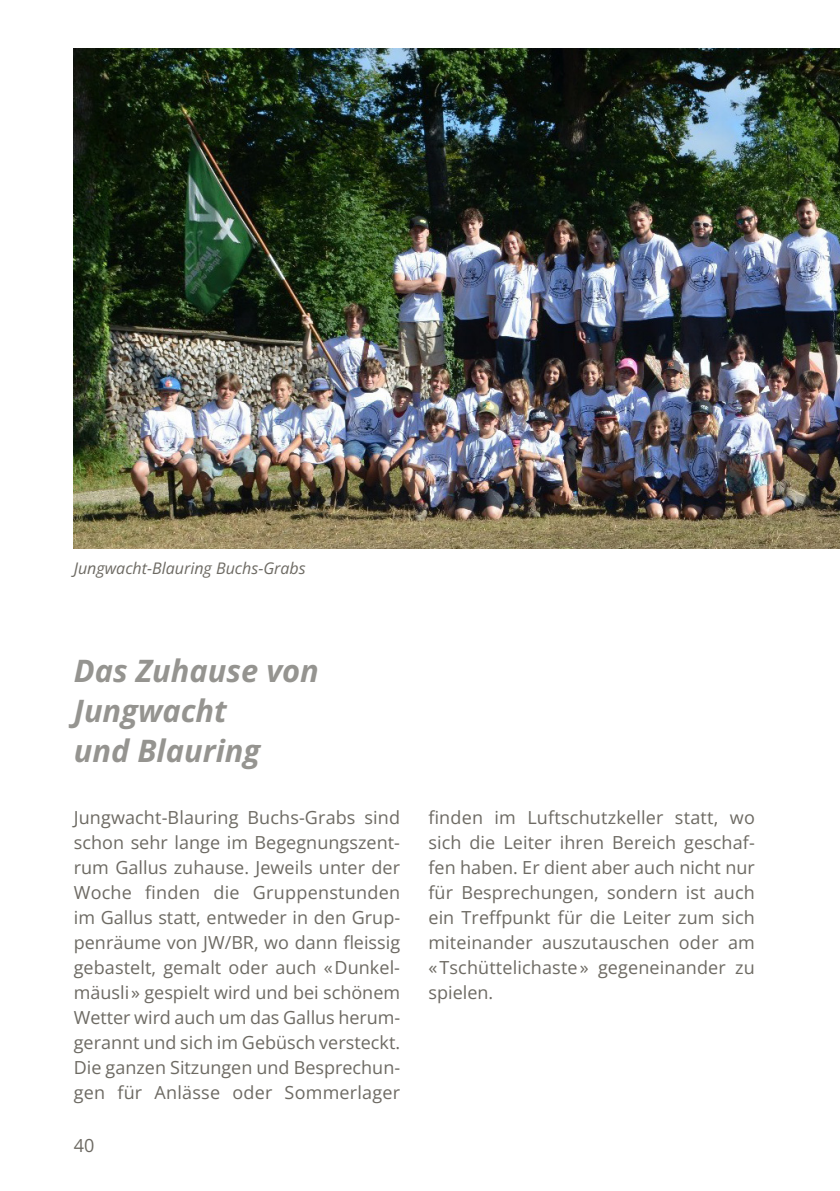
<style>
.page{position:relative;width:840px;height:1191px;background:#fff}
.page>*{position:absolute;margin:0;border:0;box-sizing:border-box;transform-origin:0 0}
.t1{font:italic 700 30.8px/40px "Open Sans";color:#959490}
.t2{font:18px/25px "Open Sans";letter-spacing:.005em;color:#6d6a63;text-align:justify}
.t3{font:italic 16px "Open Sans";color:#6d6a63}
</style>
<div class="page">
<img style="left:74px;top:49px;width:765px;height:500px">
<p class="t3" style="left:74px;top:557px;width:233px">Jungwacht-Blauring Buchs-Grabs</p>
<h1 class="t1" style="left:74px;top:649px;width:246px">Das Zuhause von<br>Jungwacht<br>und Blauring</h1>
<p class="t2" style="left:74px;top:804px;width:328px">Jungwacht-Blauring Buchs-Grabs sind schon sehr lange im Begegnungszent&shy;rum Gallus zuhause. Jeweils unter der Woche finden die Gruppenstunden im Gallus statt, entweder in den Grup&shy;penräume von JW/BR, wo dann fleissig gebastelt, gemalt oder auch « Dunkel&shy;mäusli » gespielt wird und bei schönem Wetter wird auch um das Gallus herum&shy;gerannt und sich im Gebüsch versteckt.<br>Die ganzen Sitzungen und Besprechun&shy;gen für Anlässe oder Sommerlager</p>
<p class="t2" style="left:428px;top:804px;width:328px">finden im Luftschutzkeller statt, wo sich die Leiter ihren Bereich geschaf&shy;fen haben. Er dient aber auch nicht nur für Besprechungen, sondern ist auch ein Treffpunkt für die Leiter zum sich miteinander auszutauschen oder am « Tschüttelichaste » gegeneinander zu spielen.</p>
<p class="t2" style="left:74px;top:1133px;width:22px">40</p>
</div>
